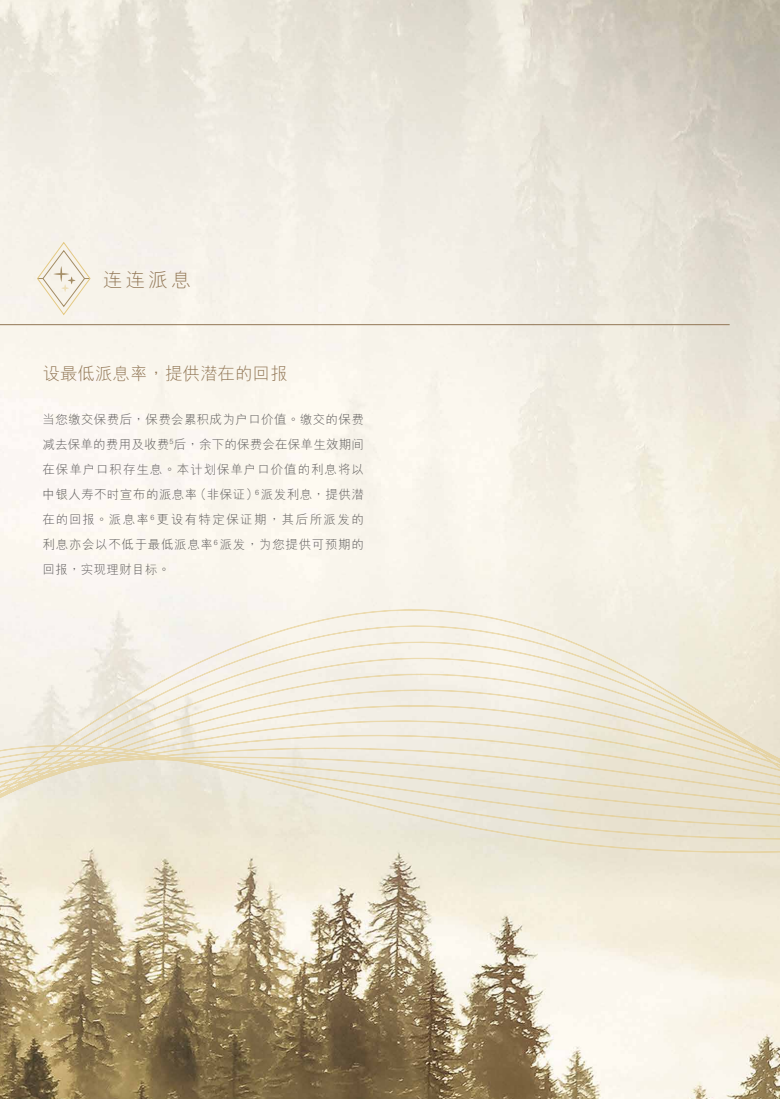
<style>
.page{position:relative;width:780px;height:1099px;background:#fff}
.page>*{position:absolute;margin:0;border:0;box-sizing:border-box;transform-origin:0 0}
.t1{font:300 20px "M Hei HKS";color:#917655}
.t2{font:300 17.5px "M Hei HKS";color:#917655}
.t3{font:300 12.5px/25px "M Hei HKS";letter-spacing:.055em;color:#595757;text-align:justify}
</style>
<div class="page">
<img style="left:0;top:0;width:780px;height:1098px">
<svg style="left:0;top:609px;width:780px;height:12px;background:#f5f0e5"></svg>
<svg style="left:0;top:621px;width:780px;height:16px;background:#f4efe4"></svg>
<svg style="left:0;top:637px;width:780px;height:16px;background:#f3eee3"></svg>
<svg style="left:0;top:653px;width:780px;height:16px;background:#f3eee1"></svg>
<svg style="left:0;top:669px;width:780px;height:16px;background:#f2ede0"></svg>
<svg style="left:0;top:685px;width:780px;height:16px;background:#f1ecde"></svg>
<svg style="left:0;top:701px;width:780px;height:16px;background:#f0eadc"></svg>
<svg style="left:0;top:717px;width:780px;height:15px;background:#efe9da"></svg>
<svg style="left:0;top:736px;width:780px;height:333px;background:#d8ceb7"></svg>
<hr style="left:0;top:324px;width:729px;height:1px;background:#917655">
<svg style="left:36px;top:241px;width:55px;height:75px;background:#f1ebde"></svg>
<h1 class="t1" style="left:103px;top:265px;width:90px">連連派息</h1>
<h2 class="t2" style="left:42px;top:361px;width:246px">設最低派息率，提供潛在的回報</h2>
<p class="t3" style="left:42px;top:406px;width:323px">當您繳交保費後，保費會累積成為戶口價值。繳交的保費減去保單的費用及收費<sup>5</sup>後，余下的保費會在保單生效期間在保單戶口積存生息。本計劃保單戶口價值的利息將以中銀人壽不時宣佈的派息率（非保證）<sup>6</sup> 派發利息，提供潛在的回報。派息率<sup>6</sup> 更設有特定保證期，其後所派發的利息亦會以不低於最低派息率<sup>6</sup> 派發，為您提供可預期的回報，實現理財目標。</p>
</div>
